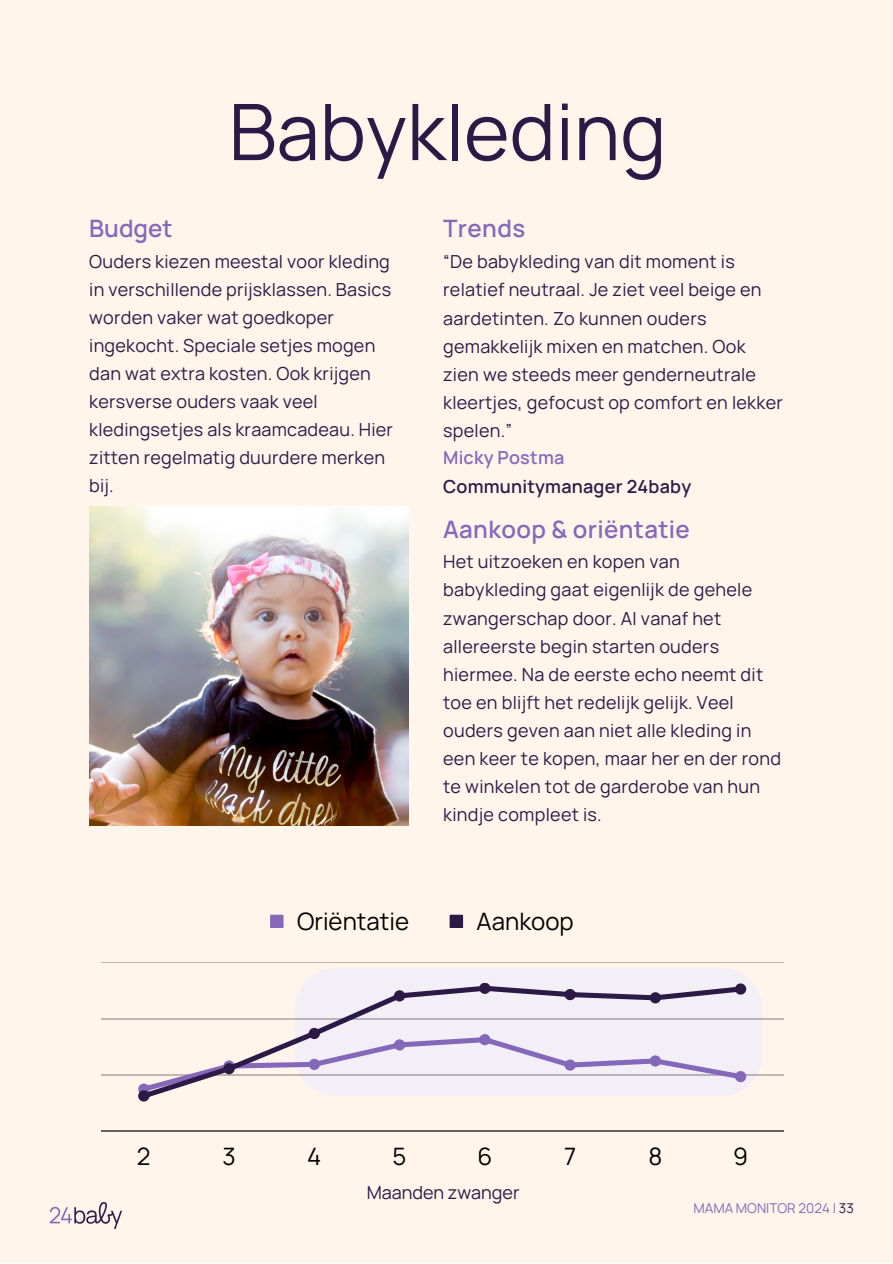
<style>
.page{position:relative;width:893px;height:1264px;background:#fff}
.page>*{position:absolute;margin:0;border:0;box-sizing:border-box;transform-origin:0 0}
.t1{font:78px "Manrope";color:#2c1946}
.t2{font:600 24px "Manrope";letter-spacing:.015em;color:#8568ba}
.t3{font:24px "Manrope";color:#000}
.t4{font:18px/28px "Manrope";letter-spacing:.015em;color:#2c1946}
.t5{font:600 18px "Manrope";letter-spacing:.01em;color:#2c1946}
.t6{font:600 18px "Manrope";letter-spacing:.01em;color:#8568ba}
.t7{font:13.5px "Manrope";color:#8568ba}
.s1{color:#2c1946}
</style>
<div class="page">
<div style="left:0;top:0;width:892px;height:1262px;background:#fff5eb"></div>
<img style="left:89px;top:506px;width:319px;height:319px">
<svg style="left:306px;top:968px;width:456px;height:119px;fill:#f4eff7"></svg>
<div style="left:270px;top:914px;width:13px;height:14px;background:#8568ba"></div>
<div style="left:449px;top:914px;width:14px;height:14px;background:#2c1946"></div>
<hr style="left:101px;top:961px;width:682px;height:1px;background:#000">
<hr style="left:101px;top:1018px;width:682px;height:1px;background:#000">
<hr style="left:101px;top:1074px;width:682px;height:1px;background:#000">
<hr style="left:101px;top:1130px;width:682px;height:1px;background:#000">
<svg style="left:138px;top:982px;width:608px;height:119px"></svg>
<img style="left:50px;top:1202px;width:72px;height:26px">
<p class="t1" style="left:229px;top:77px;width:439px">Babykleding</p>
<p class="t2" style="left:89px;top:211px;width:85px">Budget</p>
<p class="t4" style="left:89px;top:246px;width:305px">Ouders kiezen meestal voor kleding in verschillende prijsklassen. Basics worden vaker wat goedkoper ingekocht. Speciale setjes mogen dan wat extra kosten. Ook krijgen kersverse ouders vaak veel kledingsetjes als kraamcadeau. Hier zitten regelmatig duurdere merken bij.</p>
<p class="t2" style="left:443px;top:211px;width:84px">Trends</p>
<p class="t4" style="left:443px;top:247px;width:341px">“De babykleding van dit moment is relatief neutraal. Je ziet veel beige en aardetinten. Zo kunnen ouders gemakkelijk mixen en matchen. Ook zien we steeds meer genderneutrale kleertjes, gefocust op comfort en lekker spelen.”</p>
<p class="t6" style="left:443px;top:445px;width:123px">Micky Postma</p>
<p class="t5" style="left:443px;top:473px;width:249px">Communitymanager 24baby</p>
<p class="t2" style="left:443px;top:512px;width:248px">Aankoop &amp; oriëntatie</p>
<p class="t4" style="left:443px;top:547px;width:339px">Het uitzoeken en kopen van babykleding gaat eigenlijk de gehele zwangerschap door. Al vanaf het allereerste begin starten ouders hiermee. Na de eerste echo neemt dit toe en blijft het redelijk gelijk. Veel ouders geven aan niet alle kleding in een keer te kopen, maar her en der rond te winkelen tot de garderobe van hun kindje compleet is.</p>
<p class="t3" style="left:297px;top:904px;width:113px">Oriëntatie</p>
<p class="t3" style="left:476px;top:904px;width:99px">Aankoop</p>
<p class="t3" style="left:137px;top:1139px;width:15px">2</p>
<p class="t3" style="left:222px;top:1139px;width:15px">3</p>
<p class="t3" style="left:307px;top:1139px;width:16px">4</p>
<p class="t3" style="left:392px;top:1139px;width:15px">5</p>
<p class="t3" style="left:477px;top:1139px;width:16px">6</p>
<p class="t3" style="left:564px;top:1139px;width:14px">7</p>
<p class="t3" style="left:648px;top:1139px;width:15px">8</p>
<p class="t3" style="left:733px;top:1139px;width:16px">9</p>
<p class="t7" style="left:693px;top:1198px;width:162px">MAMA MONITOR 2024 | <span class="s1">33</span></p>
<p class="t4" style="left:366px;top:1177px;width:154px">Maanden zwanger</p>
</div>
